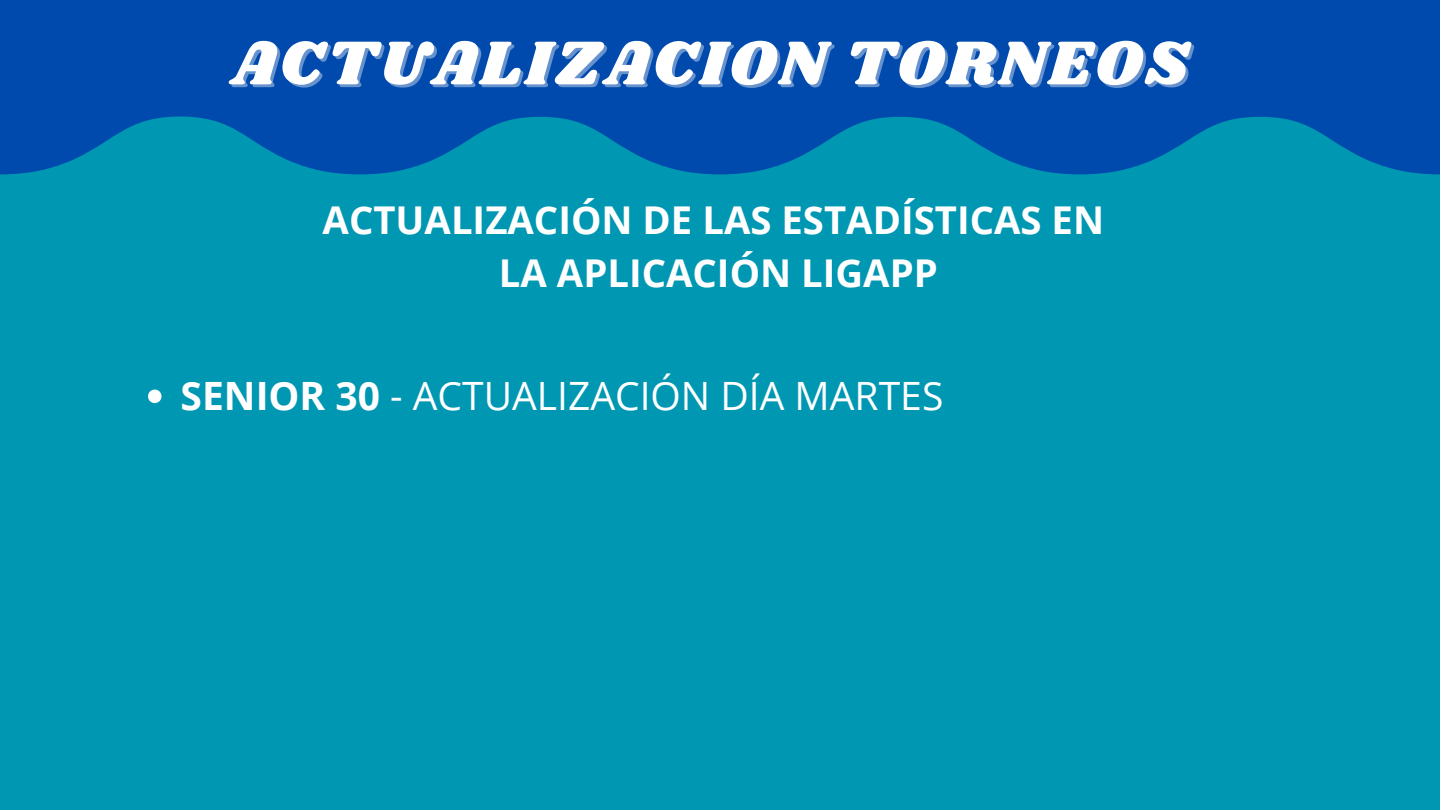
<style>
.page{position:relative;width:1440px;height:810px;background:#0097b2}
.page>*{position:absolute;margin:0;border:0;box-sizing:border-box;transform-origin:0 0}
.t1{font:64.1px "Shrikhand";letter-spacing:.05em;color:#fff}
.t2{font:39px "Open Sans";color:#fff}
.t3{font:700 38.3px/53.2px "Open Sans";color:#fff;text-align:center}
.s1{font-weight:700}
</style>
<div class="page">
<svg style="left:0;top:0;width:1440px;height:174px;fill:#004aad"></svg>
<svg style="left:148px;top:390px;width:14px;height:13px"></svg>
<p class="t1" style="left:231px;top:19px;width:959px">ACTUALIZACION TORNEOS</p>
<h2 class="t3" style="left:323px;top:192px;width:783px">ACTUALIZACIÓN DE LAS ESTADÍSTICAS EN<br>LA APLICACIÓN LIGAPP</h2>
<h1 class="t2" style="left:181px;top:368px;width:764px"><span class="s1">SENIOR 30</span> - ACTUALIZACIÓN DÍA MARTES</h1>
</div>
